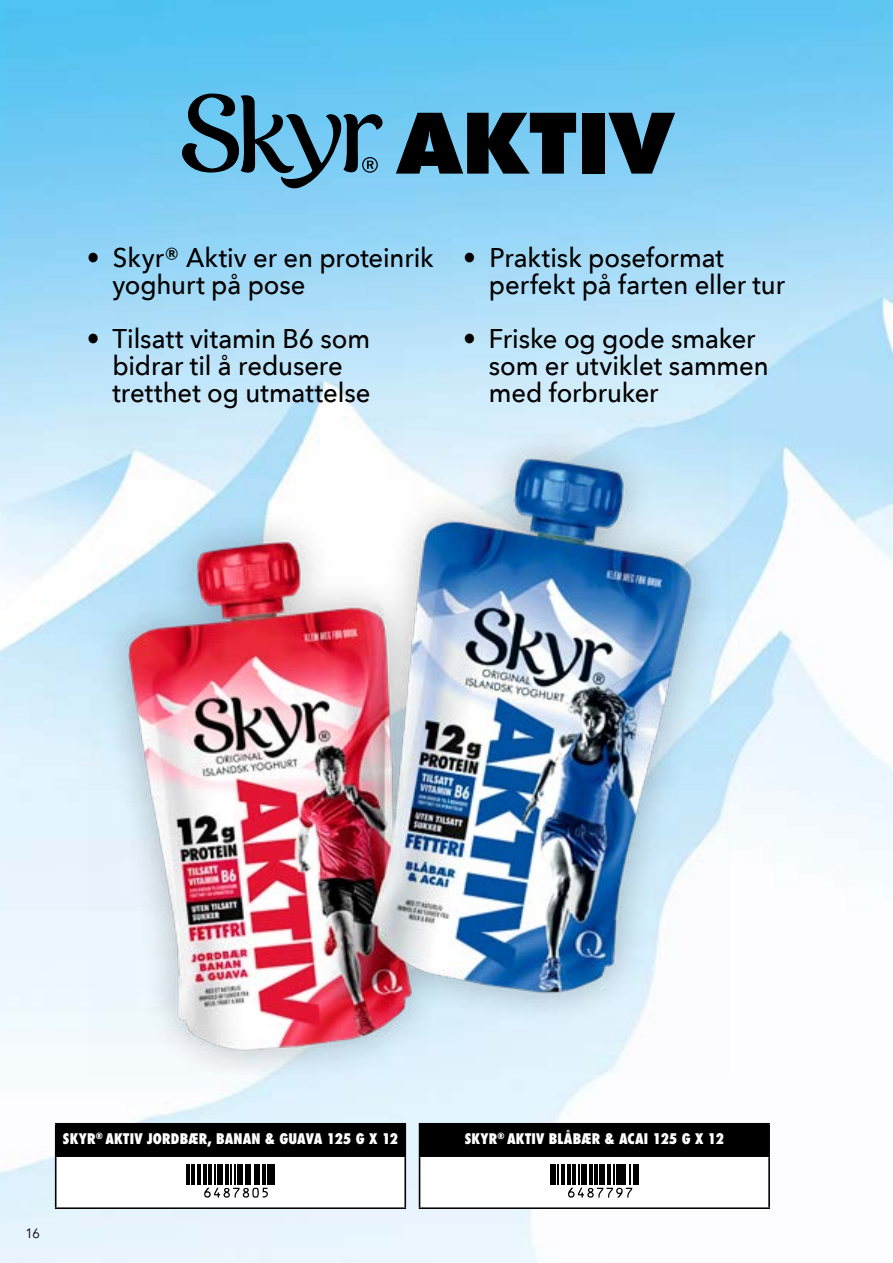
<style>
.page{position:relative;width:893px;height:1263px;background:#fff}
.page>*{position:absolute;margin:0;border:0;box-sizing:border-box;transform-origin:0 0}
.t1{font:500 27px/27px "Avenir Next";letter-spacing:-.005em;color:#000;scale:.95 1}
.t2{font:800 condensed 14.25px "Futura";letter-spacing:.015em;color:#fff}
.t3{font:13.5px "Avenir";color:#000}
</style>
<div class="page">
<img style="left:0;top:0;width:893px;height:1263px">
<img style="left:89px;top:417px;width:640px;height:657px">
<svg style="left:182px;top:94px;width:394px;height:96px;background:#4e86a1"></svg>
<div style="left:582px;top:113px;width:23px;height:61px;background:#000"></div>
<svg style="left:608px;top:113px;width:67px;height:61px;background:#385a6b"></svg>
<div style="left:56px;top:1124px;width:349px;height:33px;background:#000"></div>
<div style="left:56px;top:1157px;width:349px;height:51px;background:#fff"></div>
<hr style="left:55px;top:1123px;width:351px;height:1px;background:#000">
<hr style="left:55px;top:1124px;width:2px;height:33px;background:#000">
<hr style="left:55px;top:1157px;width:2px;height:50px;background:#000">
<hr style="left:55px;top:1207px;width:351px;height:2px;background:#000">
<hr style="left:404px;top:1157px;width:2px;height:50px;background:#000">
<hr style="left:404px;top:1124px;width:2px;height:33px;background:#000">
<hr style="left:269px;top:1164px;width:3px;height:21px;background:#000">
<svg style="left:274px;top:1164px;width:1px;height:21px"></svg>
<svg style="left:186px;top:1164px;width:82px;height:34px"></svg>
<div style="left:180px;top:1187px;width:21px;height:13px;background:#fff"></div>
<div style="left:420px;top:1124px;width:349px;height:33px;background:#000"></div>
<div style="left:420px;top:1157px;width:349px;height:51px;background:#fff"></div>
<hr style="left:419px;top:1123px;width:351px;height:1px;background:#000">
<hr style="left:419px;top:1124px;width:1px;height:33px;background:#000">
<hr style="left:419px;top:1157px;width:1px;height:50px;background:#000">
<hr style="left:419px;top:1207px;width:351px;height:2px;background:#000">
<hr style="left:768px;top:1157px;width:2px;height:50px;background:#000">
<hr style="left:768px;top:1124px;width:2px;height:33px;background:#000">
<hr style="left:633px;top:1164px;width:3px;height:21px;background:#000">
<svg style="left:638px;top:1164px;width:1px;height:21px"></svg>
<svg style="left:550px;top:1164px;width:82px;height:34px"></svg>
<div style="left:543px;top:1187px;width:23px;height:12px;background:#fff"></div>
<p class="t1" style="left:112px;top:243px;width:340px;text-indent:-26px">• Skyr® Aktiv er en proteinrik yoghurt på pose</p>
<p class="t1" style="left:112px;top:324px;width:273px;text-indent:-26px">• Tilsatt vitamin B6 som bidrar til å redusere tretthet og utmattelse</p>
<p class="t1" style="left:489px;top:243px;width:313px;text-indent:-26px">• Praktisk poseformat perfekt på farten eller tur</p>
<p class="t1" style="left:489px;top:324px;width:296px;text-indent:-26px">• Friske og gode smaker som er utviklet sammen med forbruker</p>
<p class="t2" style="left:63px;top:1129px;width:337px">SKYR<sup>®</sup> AKTIV JORDBÆR, BANAN &amp; GUAVA 125 G X 12</p>
<p class="t2" style="left:465px;top:1129px;width:261px">SKYR<sup>®</sup> AKTIV BLÅBÆR &amp; ACAI 125 G X 12</p>
<p class="t3" style="left:26px;top:1225px;width:16px">16</p>
</div>
